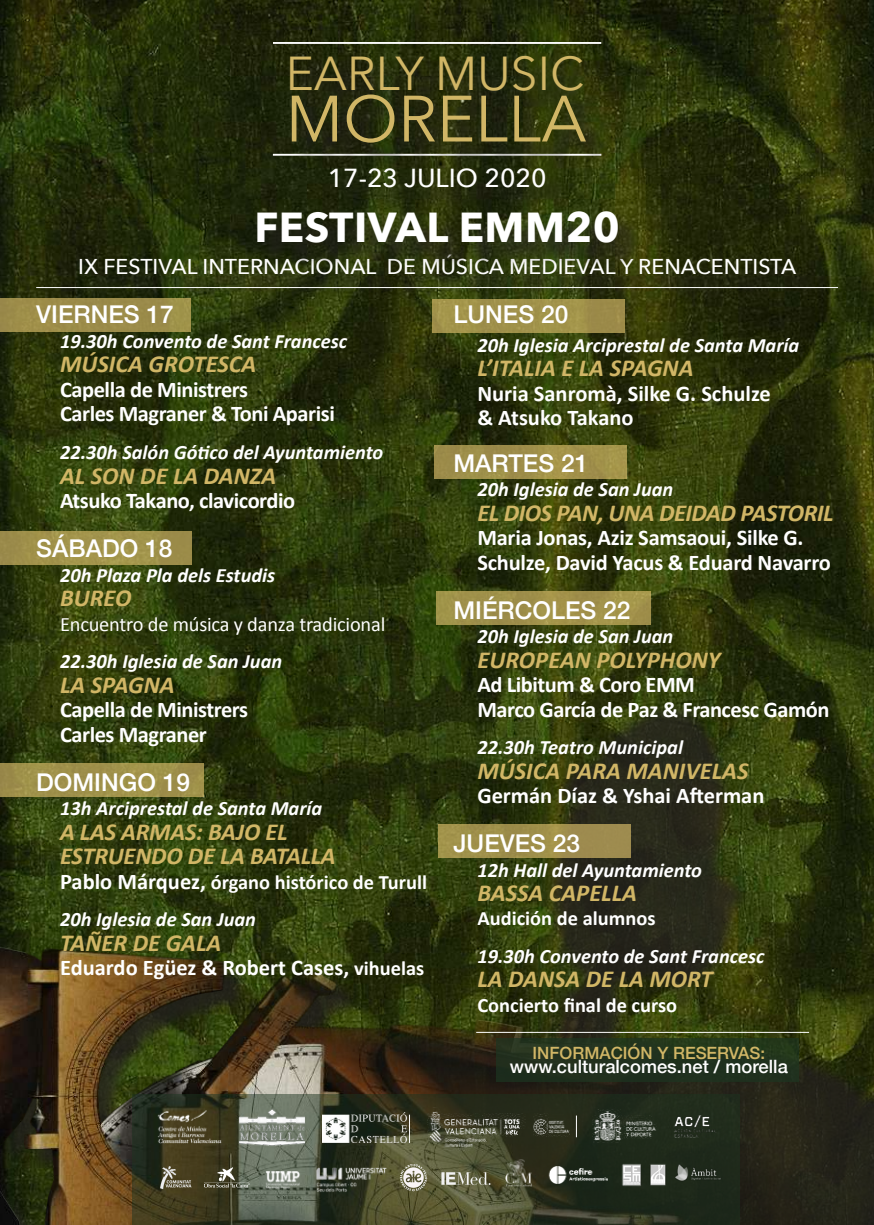
<style>
.page{position:relative;width:874px;height:1225px;background:#fff}
.page>*{position:absolute;margin:0;border:0;box-sizing:border-box;transform-origin:0 0}
.t1{font:64.6px "Avenir Next";color:#d1b666}
.t2{font:47.6px "Avenir Next";color:#d1b666}
.t3{font:700 41.8px "Avenir Next";letter-spacing:.01em;color:#fff}
.t4{font:500 26px "Avenir Next";color:#fff}
.t5{font:italic 700 24.4px/24.4px "Calibri";color:#d1b666}
.t6{font:500 24.4px "Helvetica Neue";color:#fff}
.t7{font:italic 700 24.4px "Calibri";letter-spacing:-.02em;color:#d1b666}
.t8{font:700 22.4px/24.4px "Calibri";letter-spacing:-.02em;color:#fff}
.t9{font:700 22.4px/24.4px "Calibri";color:#fff}
.t10{font:500 21.4px "Avenir Next";color:#fff}
.t11{font:italic 700 20.4px "Calibri";color:#fff}
.t12{font:700 20.4px/37.8px "Calibri";color:#fff}
.t13{font:20.4px "Calibri";letter-spacing:-.01em;color:#fff}
.t14{font:500 18.4px "Helvetica Neue";color:#fff}
.t15{font:500 17px "Helvetica Neue";color:#d1b666}
.s1{font-size:22.4px}
.s2{font-style:italic}
.s3{font-size:20.4px}
</style>
<div class="page">
<img style="left:0;top:0;width:873px;height:701px">
<div style="left:83px;top:258px;width:737px;height:41px;background:#231f20;opacity:.75"></div>
<hr style="left:36px;top:287px;width:801px;height:1px;background:#fff">
<div style="left:260px;top:215px;width:382px;height:53px;background:#231f20;opacity:.75"></div>
<hr style="left:273px;top:154px;width:328px;height:2px;background:#fff">
<hr style="left:273px;top:42px;width:328px;height:2px;background:#fff">
<div style="left:334px;top:172px;width:235px;height:40px;background:#231f20;opacity:.75"></div>
<div style="left:293px;top:59px;width:316px;height:108px;background:#231f20;opacity:.75"></div>
<img style="left:0;top:651px;width:871px;height:574px">
<div style="left:0;top:298px;width:191px;height:34px;background:#9c8c49"></div>
<div style="left:0;top:531px;width:191px;height:33px;background:#a0924a"></div>
<div style="left:0;top:763px;width:204px;height:34px;background:#9f914a"></div>
<div style="left:432px;top:299px;width:193px;height:34px;background:#a0924a"></div>
<div style="left:433px;top:445px;width:193px;height:34px;background:#9f8f4a"></div>
<div style="left:436px;top:591px;width:214px;height:34px;background:#a0924a"></div>
<div style="left:437px;top:824px;width:193px;height:34px;background:#9e8e4c"></div>
<hr style="left:476px;top:1032px;width:332px;height:1px;background:#fff">
<div style="left:496px;top:1037px;width:302px;height:44px;background:#1d3521"></div>
<svg style="left:132px;top:1094px;width:607px;height:131px;background:#393e29"></svg>
<img style="left:313px;top:1163px;width:73px;height:31px">
<img style="left:399px;top:1163px;width:28px;height:28px">
<img style="left:262px;top:1168px;width:40px;height:22px">
<img style="left:204px;top:1165px;width:46px;height:27px">
<img style="left:546px;top:1164px;width:61px;height:22px">
<img style="left:438px;top:1166px;width:53px;height:20px">
<img style="left:505px;top:1159px;width:26px;height:27px">
<img style="left:617px;top:1161px;width:104px;height:27px">
<img style="left:154px;top:1109px;width:69px;height:34px">
<img style="left:236px;top:1105px;width:72px;height:43px">
<img style="left:322px;top:1112px;width:87px;height:30px">
<img style="left:157px;top:1164px;width:35px;height:27px">
<img style="left:592px;top:1109px;width:64px;height:33px">
<img style="left:427px;top:1107px;width:142px;height:43px">
<svg style="left:575px;top:1115px;width:1px;height:22px"></svg>
<img style="left:668px;top:1113px;width:53px;height:27px">
<h2 class="t2" style="left:285px;top:33px;width:300px">EARLY MUSIC</h2>
<h1 class="t1" style="left:285px;top:64px;width:302px">MORELLA</h1>
<p class="t4" style="left:327px;top:155px;width:220px">17-23 JULIO 2020</p>
<h3 class="t3" style="left:254px;top:191px;width:367px">FESTIVAL EMM20</h3>
<p class="t10" style="left:78px;top:248px;width:719px">IX FESTIVAL INTERNACIONAL DE MÚSICA MEDIEVAL Y RENACENTISTA</p>
<p class="t6" style="left:36px;top:295px;width:139px">VIERNES 17</p>
<p class="t11" style="left:60px;top:328px;width:288px">19.30h Convento de Sant Francesc</p>
<p class="t5" style="left:60px;top:352px;width:198px">MÚSICA GROTESCA</p>
<p class="t8" style="left:60px;top:377px;width:276px">Capella de Ministrers<br>Carles Magraner &amp; Toni Aparisi</p>
<p class="t11" style="left:60px;top:439px;width:324px">22.30h Salón Gótico del Ayuntamiento</p>
<p class="t5" style="left:60px;top:463px;width:217px">AL SON DE LA DANZA</p>
<p class="t8" style="left:60px;top:488px;width:237px">Atsuko Takano, clavicordio</p>
<p class="t6" style="left:36px;top:529px;width:138px">SÁBADO 18</p>
<p class="t11" style="left:60px;top:562px;width:216px">20h Plaza Pla dels Estudis</p>
<p class="t5" style="left:60px;top:586px;width:73px">BUREO</p>
<p class="t13" style="left:60px;top:611px;width:326px">Encuentro de música y danza tradicional</p>
<p class="t11" style="left:60px;top:648px;width:223px">22.30h Iglesia de San Juan</p>
<p class="t5" style="left:60px;top:672px;width:116px">LA SPAGNA</p>
<p class="t8" style="left:60px;top:697px;width:189px">Capella de Ministrers<br>Carles Magraner</p>
<p class="t6" style="left:36px;top:762px;width:155px">DOMINGO 19</p>
<p class="t11" style="left:60px;top:795px;width:264px">13h Arciprestal de Santa María</p>
<p class="t5" style="left:60px;top:819px;width:277px">A LAS ARMAS: BAJO EL<br>ESTRUENDO DE LA BATALLA</p>
<p class="t12" style="left:60px;top:863px;width:368px"><span class="s1">Pablo Márquez,</span> órgano histórico de Turull<br><span class="s2">20h Iglesia de San Juan</span></p>
<p class="t5" style="left:60px;top:930px;width:163px">TAÑER DE GALA</p>
<p class="t9" style="left:60px;top:955px;width:365px">Eduardo Egüez &amp; Robert Cases, <span class="s3">vihuelas</span></p>
<p class="t6" style="left:453px;top:295px;width:116px">LUNES 20</p>
<p class="t11" style="left:477px;top:332px;width:323px">20h Iglesia Arciprestal de Santa María</p>
<p class="t5" style="left:477px;top:356px;width:217px">L’ITALIA E LA SPAGNA</p>
<p class="t9" style="left:477px;top:381px;width:295px">Nuria Sanromà, Silke G. Schulze &amp; Atsuko Takano</p>
<p class="t6" style="left:453px;top:443px;width:136px">MARTES 21</p>
<p class="t11" style="left:477px;top:476px;width:197px">20h Iglesia de San Juan</p>
<p class="t7" style="left:477px;top:497px;width:357px">EL DIOS PAN, UNA DEIDAD PASTORIL</p>
<p class="t8" style="left:477px;top:525px;width:355px">Maria Jonas, Aziz Samsaoui, Silke G.<br>Schulze, David Yacus &amp; Eduard Navarro</p>
<p class="t6" style="left:453px;top:590px;width:178px">MIÉRCOLES 22</p>
<p class="t11" style="left:477px;top:623px;width:197px">20h Iglesia de San Juan</p>
<p class="t5" style="left:477px;top:647px;width:244px">EUROPEAN POLYPHONY</p>
<p class="t8" style="left:477px;top:672px;width:353px">Ad Libitum &amp; Coro EMM<br>Marco García de Paz &amp; Francesc Gamón</p>
<p class="t11" style="left:477px;top:734px;width:207px">22.30h Teatro Municipal</p>
<p class="t5" style="left:477px;top:758px;width:272px">MÚSICA PARA MANIVELAS</p>
<p class="t9" style="left:477px;top:784px;width:288px">Germán Díaz &amp; Yshai Afterman</p>
<p class="t6" style="left:453px;top:824px;width:128px">JUEVES 23</p>
<p class="t11" style="left:477px;top:857px;width:226px">12h Hall del Ayuntamiento</p>
<p class="t5" style="left:477px;top:881px;width:161px">BASSA CAPELLA</p>
<p class="t12" style="left:477px;top:899px;width:179px">Audición de alumnos</p>
<p class="t11" style="left:477px;top:943px;width:288px">19.30h Convento de Sant Francesc</p>
<p class="t5" style="left:477px;top:967px;width:237px">LA DANSA DE LA MORT</p>
<p class="t12" style="left:477px;top:986px;width:201px">Concierto final de curso</p>
<p class="t15" style="left:532px;top:1039px;width:234px">INFORMACIÓN Y RESERVAS:</p>
<p class="t14" style="left:509px;top:1052px;width:279px">www.culturalcomes.net / morella</p>
</div>
